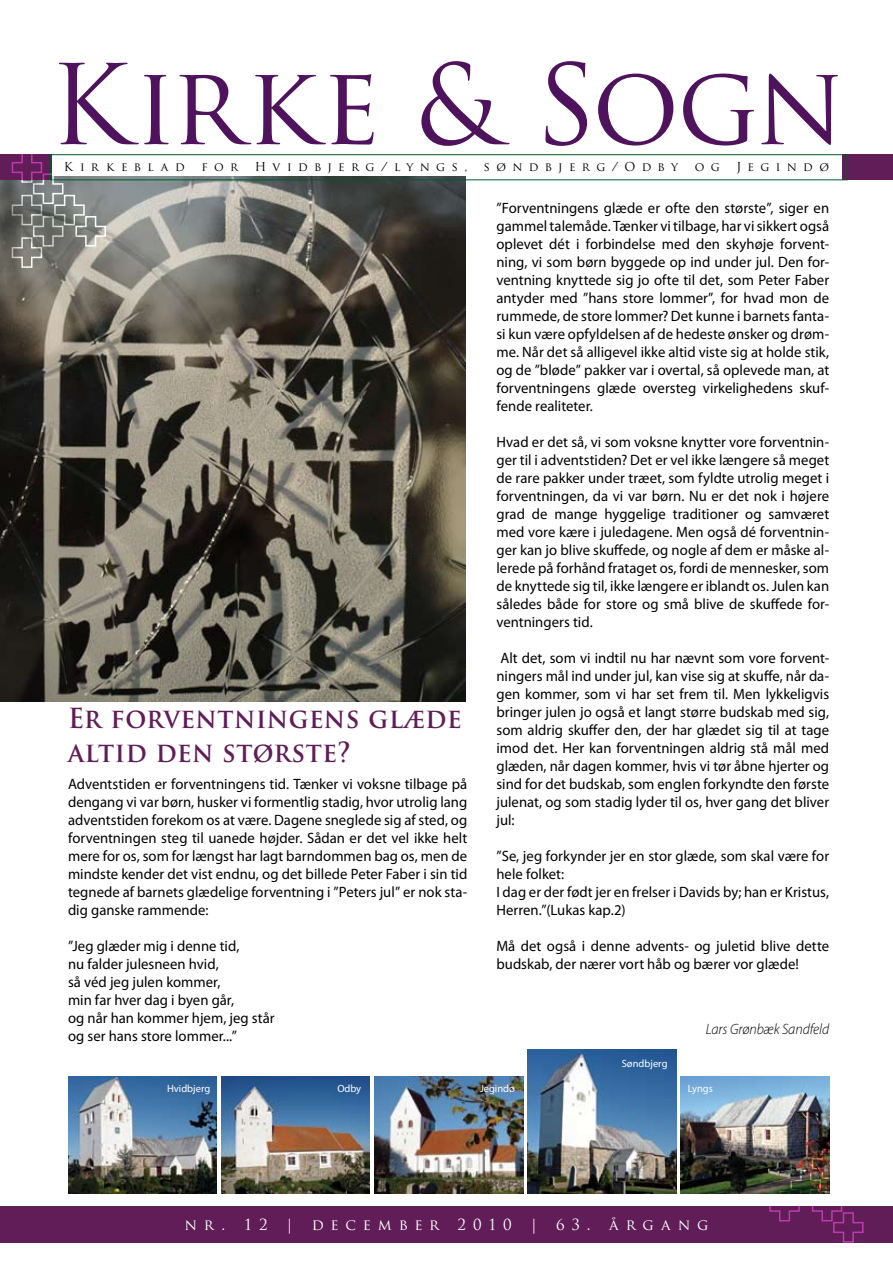
<style>
.page{position:relative;width:893px;height:1263px;background:#fff}
.page>*{position:absolute;margin:0;border:0;box-sizing:border-box;transform-origin:0 0}
.t1{font:108px "Trajan Pro";letter-spacing:-.02em;color:#4e135c}
.t2{font:700 27px/34.5px "Trajan Pro";letter-spacing:.025em;color:#601d57;scale:.94 1}
.t3{font:15px/18px "Myriad Pro";letter-spacing:.005em;color:#000;text-align:justify}
.t4{font:15px "Trajan Pro";letter-spacing:.45em;color:#fff}
.t5{font:italic 300 15px "Myriad Pro";letter-spacing:-.005em;color:#000;scale:.95 1}
.t6{font:12px "Trajan Pro";letter-spacing:.525em;color:#000}
.t7{font:12px "Trajan Pro";letter-spacing:.58em;color:#000}
.t8{font:300 10.5px "Univers LT";color:#fff}
</style>
<div class="page">
<img style="left:0;top:177px;width:465px;height:524px">
<img style="left:68px;top:1077px;width:149px;height:116px">
<img style="left:221px;top:1077px;width:149px;height:116px">
<img style="left:374px;top:1077px;width:149px;height:116px">
<img style="left:527px;top:1049px;width:149px;height:144px">
<img style="left:680px;top:1077px;width:149px;height:116px">
<div style="left:0;top:1206px;width:893px;height:36px;background:#601d57"></div>
<div style="left:0;top:154px;width:51px;height:26px;background:#601d57"></div>
<div style="left:842px;top:154px;width:51px;height:26px;background:#601d57"></div>
<div style="left:51px;top:154px;width:796px;height:26px;border:1px solid #005b27"></div>
<img style="left:768px;top:1126px;width:96px;height:117px">
<svg style="left:11px;top:154px;width:96px;height:115px"></svg>
<h1 class="t1" style="left:49px;top:36px;width:796px">Kirke &amp; Sogn</h1>
<p class="t7" style="left:64px;top:159px;width:123px">Kirkeblad</p>
<p class="t6" style="left:201px;top:159px;width:38px">for</p>
<p class="t6" style="left:255px;top:159px;width:214px">Hvidbjerg/lyngs,</p>
<p class="t6" style="left:484px;top:159px;width:196px">søndbjerg/Odby</p>
<p class="t6" style="left:695px;top:159px;width:27px">o g</p>
<p class="t6" style="left:736px;top:159px;width:94px">Jegindø</p>
<h2 class="t2" style="left:68px;top:701px;width:420px">Er forventningens glæde altid den største?</h2>
<p class="t3" style="left:68px;top:774px;width:401px">Adventstiden er forventningens tid. Tænker vi voksne tilbage på dengang vi var børn, husker vi formentlig stadig, hvor utrolig lang adventstiden forekom os at være. Dagene sneglede sig af sted, og forventningen steg til uanede højder. Sådan er det vel ikke helt mere for os, som for længst har lagt barndommen bag os, men de mindste kender det vist endnu, og det billede Peter Faber i sin tid tegnede af barnets glædelige forventning i ”Peters jul” er nok sta&shy;dig ganske rammende:</p>
<p class="t3" style="left:68px;top:936px;width:208px;text-align:left">”Jeg glæder mig i denne tid,<br>nu falder julesneen hvid,<br>så véd jeg julen kommer,<br>min far hver dag i byen går,<br>og når han kommer hjem, jeg står og ser hans store lommer...”</p>
<p class="t3" style="left:496px;top:198px;width:334px">”Forventningens glæde er ofte den største”, siger en gammel talemåde. Tænker vi tilbage, har vi sikkert også oplevet dét i forbindelse med den skyhøje forvent&shy;ning, vi som børn byggede op ind under jul. Den for&shy;ventning knyttede sig jo ofte til det, som Peter Faber antyder med ”hans store lommer”, for hvad mon de rummede, de store lommer? Det kunne i barnets fanta&shy;si kun være opfyldelsen af de hedeste ønsker og drøm&shy;me. Når det så alligevel ikke altid viste sig at holde stik, og de ”bløde” pakker var i overtal, så oplevede man, at forventningens glæde oversteg virkelighedens skuf&shy;fende realiteter.</p>
<p class="t3" style="left:496px;top:432px;width:334px">Hvad er det så, vi som voksne knytter vore forventnin&shy;ger til i adventstiden? Det er vel ikke længere så meget de rare pakker under træet, som fyldte utrolig meget i forventningen, da vi var børn. Nu er det nok i højere grad de mange hyggelige traditioner og samværet med vore kære i juledagene. Men også dé forventnin&shy;ger kan jo blive skuffede, og nogle af dem er måske al&shy;lerede på forhånd frataget os, fordi de mennesker, som de knyttede sig til, ikke længere er iblandt os. Julen kan således både for store og små blive de skuffede for&shy;ventningers tid.</p>
<p class="t3" style="left:496px;top:648px;width:334px">Alt det, som vi indtil nu har nævnt som vore forvent&shy;ningers mål ind under jul, kan vise sig at skuffe, når da&shy;gen kommer, som vi har set frem til. Men lykkeligvis bringer julen jo også et langt større budskab med sig, som aldrig skuffer den, der har glædet sig til at tage imod det. Her kan forventningen aldrig stå mål med glæden, når dagen kommer, hvis vi tør åbne hjerter og sind for det budskab, som englen forkyndte den første julenat, og som stadig lyder til os, hver gang det bliver jul:</p>
<p class="t3" style="left:496px;top:846px;width:334px;text-align:left">”Se, jeg forkynder jer en stor glæde, som skal være for hele folket:<br>I dag er der født jer en frelser i Davids by; han er Kristus, Herren.”(Lukas kap.2)</p>
<p class="t3" style="left:496px;top:936px;width:334px">Må det også i denne advents- og juletid blive dette budskab, der nærer vort håb og bærer vor glæde!</p>
<p class="t8" style="left:622px;top:1057px;width:47px">Søndbjerg</p>
<p class="t5" style="left:706px;top:1020px;width:131px">Lars Grønbæk Sandfeld</p>
<p class="t8" style="left:167px;top:1082px;width:45px">Hvidbjerg</p>
<p class="t8" style="left:337px;top:1082px;width:25px">Odby</p>
<p class="t8" style="left:480px;top:1082px;width:36px">Jegindø</p>
<p class="t8" style="left:688px;top:1082px;width:26px">Lyngs</p>
<p class="t4" style="left:185px;top:1215px;width:525px">nr. 12 | december 2010 | 63. årgang</p>
</div>
